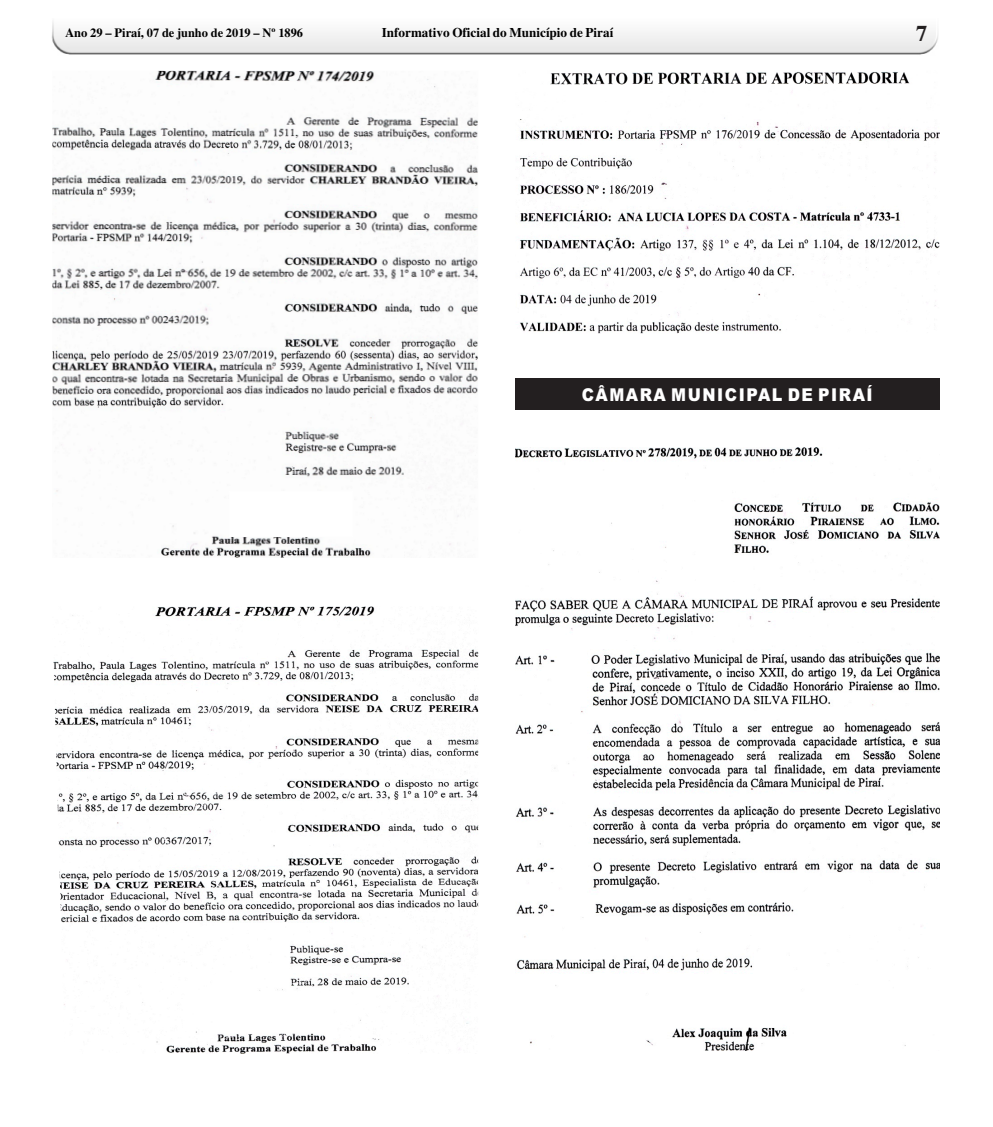
<style>
.page{position:relative;width:993px;height:1127px;background:#fff}
.page>*{position:absolute;margin:0;border:0;box-sizing:border-box;transform-origin:0 0}
.t1{font:700 22.5px "Times";color:#231f20}
.t2{font:900 17.62px "Arial";letter-spacing:.095em;color:#fff;scale:.89 1}
.t3{font:700 13.25px "Times";color:#000}
.t4{font:700 12.5px "Times";color:#000}
.s1{font-size:12.62px}
</style>
<div class="page">
<img style="left:52px;top:22px;width:886px;height:33px">
<img style="left:52px;top:71px;width:426px;height:487px">
<svg style="left:228px;top:491px;width:125px;height:46px"></svg>
<img style="left:520px;top:119px;width:419px;height:214px">
<img style="left:515px;top:448px;width:424px;height:602px">
<svg style="left:675px;top:986px;width:108px;height:42px"></svg>
<img style="left:550px;top:71px;width:360px;height:48px">
<img style="left:53px;top:606px;width:425px;height:448px">
<svg style="left:215px;top:992px;width:119px;height:41px"></svg>
<div style="left:514px;top:378px;width:425px;height:32px;background:#231f20"></div>
<p class="t4" style="left:65px;top:29px;width:239px"><span class="s1">Ano 29 – Piraí,</span> 07 de junho de 2019 – Nº 1896</p>
<p class="t3" style="left:382px;top:29px;width:233px">Informativo Oficial do Município de Piraí</p>
<h1 class="t1" style="left:915px;top:26px;width:13px">7</h1>
<h2 class="t2" style="left:581px;top:388px;width:328px">CÂMARA MUNICIPAL DE PIRAÍ</h2>
</div>
